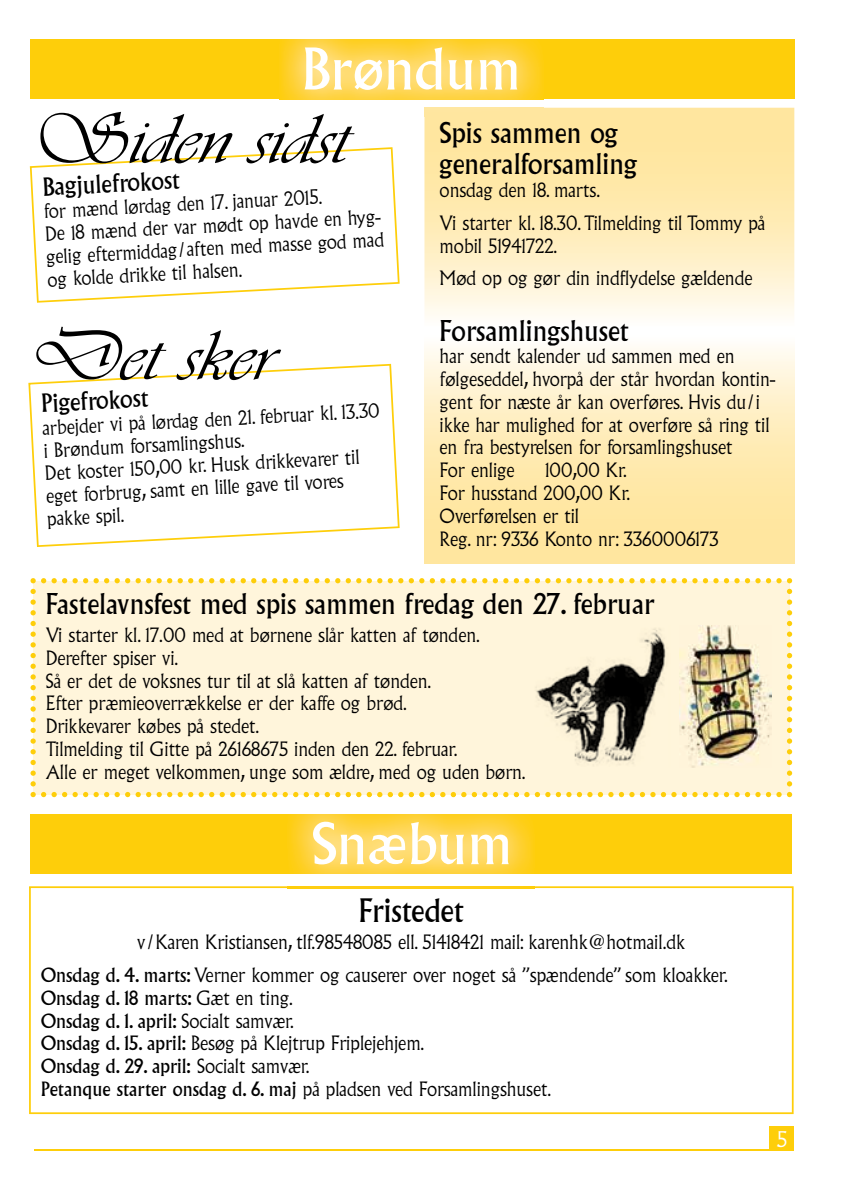
<style>
.page{position:relative;width:844px;height:1191px;background:#fff}
.page>*{position:absolute;margin:0;border:0;box-sizing:border-box;transform-origin:0 0}
.t1{font:73.5px "Vivaldii";letter-spacing:.005em;color:#000;scale:1.1 1}
.t2{font:56px "Albertus";color:#fff}
.t3{font:31.5px "Albertus";letter-spacing:-.01em;color:#000;scale:.95 1}
.t4{font:28px/31.5px "Albertus";color:#000;scale:.95 1}
.t5{font:24.5px "Albertus";color:#000;scale:.95 1}
.t6{font:300 21px "Albertus";color:#fff}
.t7{font:300 19.25px/22.8px "Albertus";color:#000;scale:.95 1}
.s1{font-weight:400}
</style>
<div class="page">
<svg style="left:424px;top:108px;width:370px;height:209px;background:#ffecb9"></svg>
<svg style="left:424px;top:347px;width:370px;height:216px;background:#ffecb9"></svg>
<hr style="left:33px;top:1149px;width:738px;height:2px;background:#fece0a">
<div style="left:769px;top:1126px;width:25px;height:25px;background:#fece0a"></div>
<div style="left:30px;top:578px;width:762px;height:219px;background:#fff5db"></div>
<svg style="left:30px;top:147px;width:369px;height:156px"></svg>
<svg style="left:29px;top:886px;width:764px;height:228px"></svg>
<div style="left:30px;top:814px;width:762px;height:60px;background:#fece0a"></div>
<img style="left:287px;top:795px;width:247px;height:95px">
<img style="left:287px;top:795px;width:242px;height:2px">
<img style="left:287px;top:886px;width:247px;height:2px">
<div style="left:30px;top:40px;width:764px;height:59px;background:#fece0a"></div>
<img style="left:279px;top:39px;width:264px;height:69px">
<img style="left:424px;top:108px;width:119px;height:9px">
<img style="left:279px;top:40px;width:264px;height:59px">
<svg style="left:28px;top:364px;width:371px;height:183px"></svg>
<img style="left:534px;top:625px;width:136px;height:142px">
<img style="left:679px;top:625px;width:92px;height:142px">
<h2 class="t2" style="left:301px;top:37px;width:221px">Brøndum</h2>
<h1 class="t1" style="left:30px;top:97px;width:291px">Siden sidst</h1>
<h3 class="t4" style="left:439px;top:117px;width:209px">Spis sammen og generalforsamling</h3>
<p class="t7" style="left:439px;top:174px;width:344px;line-height:32.7px">onsdag den 18. marts.<br>Vi starter kl. 18.30. Tilmelding til Tommy på</p>
<p class="t7" style="left:439px;top:229px;width:330px;line-height:32.7px">mobil 51941722.<br>Mød op og gør din indflydelse gældende</p>
<h3 class="t4" style="left:439px;top:315px;width:200px">Forsamlingshuset</h3>
<p class="t7" style="left:439px;top:345px;width:355px">har sendt kalender ud sammen med en følgeseddel, hvorpå der står hvordan kontin&shy;gent for næste år kan overføres. Hvis du/i ikke har mulighed for at overføre så ring til en fra bestyrelsen for forsamlingshuset<br>For enlige</p>
<p class="t5" style="left:42px;top:172px;width:146px;rotate:-3deg">Bagjulefrokost</p>
<p class="t7" style="left:43px;top:200px;width:359px;rotate:-3deg">for mænd lørdag den 17. januar 2015.<br>De 18 mænd der var mødt op havde en hyg&shy;gelig eftermiddag/aften med masse god mad og kolde drikke til halsen.</p>
<h1 class="t1" style="left:28px;top:313px;width:224px">Det sker</h1>
<p class="t5" style="left:40px;top:389px;width:114px;rotate:-3deg">Pigefrokost</p>
<p class="t7" style="left:42px;top:417px;width:357px;rotate:-3deg">arbejder vi på lørdag den 21. februar kl. 13.30 i Brøndum forsamlingshus.<br>Det koster 150,00 kr. Husk drikkevarer til eget forbrug, samt en lille gave til vores pakke spil.</p>
<p class="t7" style="left:439px;top:459px;width:295px;text-indent:105px">100,00 Kr.<br>For husstand 200,00 Kr.<br>Overførelsen er til<br>Reg. nr: 9336 Konto nr: 3360006173</p>
<h3 class="t4" style="left:46px;top:589px;width:642px">Fastelavnsfest med spis sammen fredag den 27. februar</h3>
<p class="t7" style="left:46px;top:624px;width:506px">Vi starter kl. 17.00 med at børnene slår katten af tønden.<br>Derefter spiser vi.<br>Så er det de voksnes tur til at slå katten af tønden.<br>Efter præmieoverrækkelse er der kaffe og brød.<br>Drikkevarer købes på stedet.<br>Tilmelding til Gitte på 26168675 inden den 22. februar.<br>Alle er meget velkommen, unge som ældre, med og uden børn.</p>
<h2 class="t2" style="left:311px;top:811px;width:202px">Snæbum</h2>
<h3 class="t3" style="left:359px;top:891px;width:112px">Fristedet</h3>
<p class="t7" style="left:41px;top:926px;width:724px;line-height:32.7px;text-indent:97px">v/Karen Kristiansen, tlf.98548085 ell. 51418421 mail: karenhk@hotmail.dk<br><span class="s1">Onsdag d. 4. marts:</span> Verner kommer og causerer over noget så ”spændende” som kloakker.</p>
<p class="t7" style="left:41px;top:986px;width:538px"><span class="s1">Onsdag d. 18 marts:</span> Gæt en ting.<br><span class="s1">Onsdag d. 1. april:</span> Socialt samvær.<br><span class="s1">Onsdag d. 15. april:</span> Besøg på Klejtrup Friplejehjem.<br><span class="s1">Onsdag d. 29. april:</span> Socialt samvær.<br><span class="s1">Petanque starter onsdag d. 6. maj</span> på pladsen ved Forsamlingshuset.</p>
<p class="t6" style="left:776px;top:1127px;width:12px">5</p>
</div>
